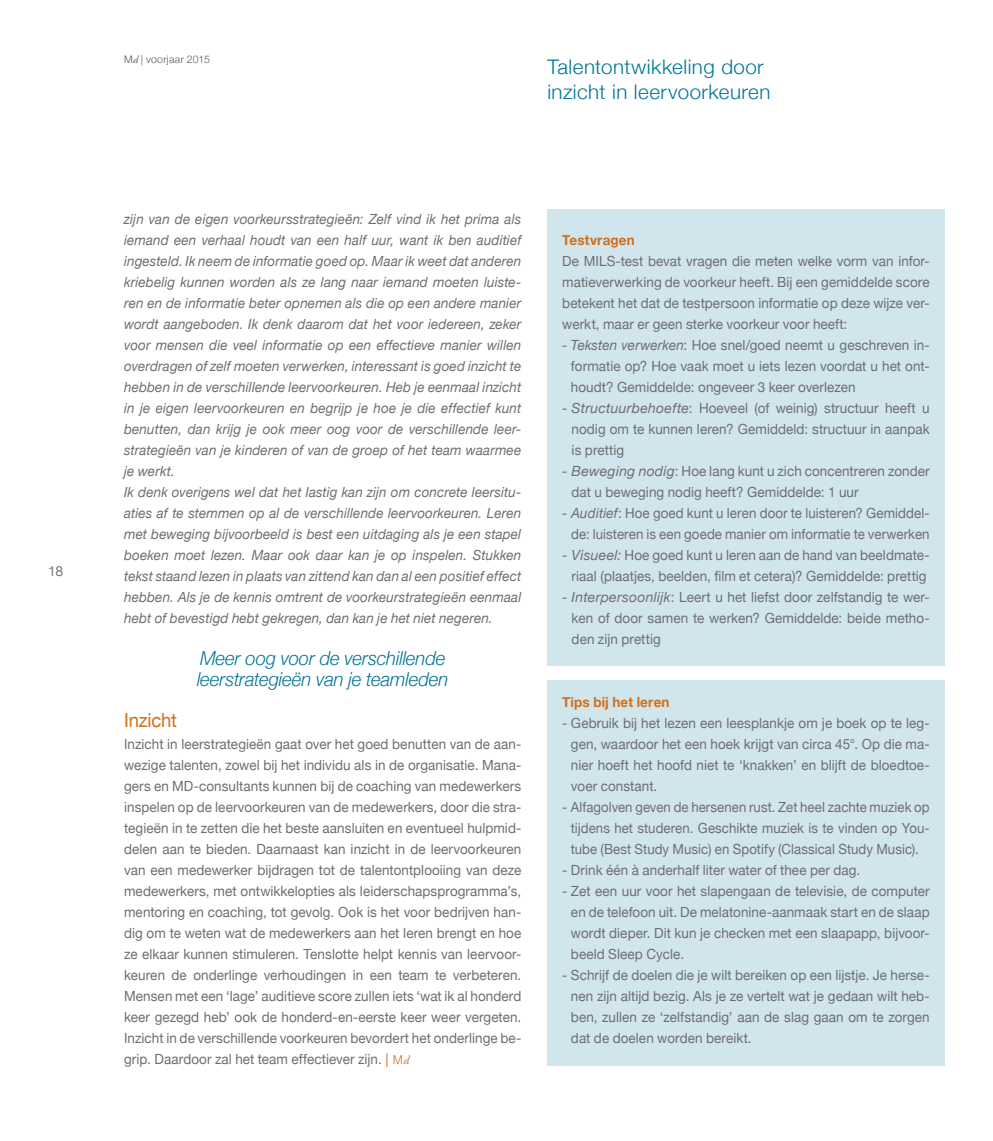
<style>
.page{position:relative;width:993px;height:1141px;background:#fff}
.page>*{position:absolute;margin:0;border:0;box-sizing:border-box;transform-origin:0 0}
.t1{font:300 20.12px/24.5px "Helvetica Neue";letter-spacing:.02em;color:#007597}
.t2{font:italic 300 19.25px/21px "Helvetica Neue";letter-spacing:-.005em;color:#007597;scale:.96 1}
.t3{font:19.25px "Helvetica Neue";letter-spacing:-.01em;color:#d06f1a;scale:.96 1}
.t4{font:14px/21px "Helvetica Neue";letter-spacing:.005em;color:#6d6e71;text-align:justify;scale:.96 1}
.t5{font:italic 14px/21px "Helvetica Neue";letter-spacing:.01em;color:#6d6e71;scale:.96 1}
.t6{font:14px/21px "Helvetica Neue";letter-spacing:.005em;color:#6d6e71;text-align:justify;scale:.94 1}
.t7{font:14px/21px "Helvetica Neue";letter-spacing:.005em;color:#6d6e71;text-align:right;scale:.95 1}
.t8{font:700 14px "Helvetica Neue";letter-spacing:.015em;color:#d06f1a;scale:.96 1}
.t9{font:14px "Helvetica Neue";color:#77787b}
.t10{font:300 10.5px "Helvetica Neue";letter-spacing:.025em;color:#58595b}
.s1{font-family:"Adobe Garamond Pro";font-weight:400;font-style:italic}
.s2{color:#d06f1a}
.s3{font-family:"Helvetica";font-weight:300;font-size:12.25px;color:#d06f1a}
.s4{font-family:"Adobe Garamond Pro";font-style:italic;font-size:12.25px;color:#d06f1a}
.s5{font-style:italic}
</style>
<div class="page">
<div style="left:547px;top:210px;width:397px;height:456px;background:#d1e5ed"></div>
<div style="left:547px;top:680px;width:397px;height:385px;background:#d1e5ed"></div>
<hr style="left:992px;top:211px;width:1px;height:930px;background:#fff9ea">
<p class="t9" style="left:48px;top:563px;width:17px">18</p>
<p class="t10" style="left:124px;top:53px;width:87px">M<span class="s1">d</span> | voorjaar 2015</p>
<h1 class="t1" style="left:547px;top:54px;width:224px">Talentontwikkeling door inzicht in leervoorkeuren</h1>
<p class="t5" style="left:124px;top:209px;width:415px">zijn van de eigen voorkeursstrategieën: Zelf vind ik het prima als iemand een verhaal houdt van een half uur, want ik ben auditief ingesteld. Ik neem de informatie goed op. Maar ik weet dat anderen kriebelig kunnen worden als ze lang naar iemand moeten luiste&shy;ren en de informatie beter opnemen als die op een andere manier wordt aangeboden. Ik denk daarom dat het voor iedereen, zeker voor mensen die veel informatie op een effectieve manier willen overdragen of zelf moeten verwerken, interessant is goed inzicht te hebben in de verschillende leervoorkeuren. Heb je eenmaal inzicht in je eigen leervoorkeuren en begrijp je hoe je die effectief kunt benutten, dan krijg je ook meer oog voor de verschillende leer&shy;strategieën van je kinderen of van de groep of het team waarmee je werkt.<br>Ik denk overigens wel dat het lastig kan zijn om concrete leersitu&shy;aties af te stemmen op al de verschillende leervoorkeuren. Leren met beweging bijvoorbeeld is best een uitdaging als je een stapel boeken moet lezen. Maar ook daar kan je op inspelen. Stukken tekst staand lezen in plaats van zittend kan dan al een positief effect hebben. Als je de kennis omtrent de voorkeurstrategieën eenmaal hebt of bevestigd hebt gekregen, dan kan je het niet negeren.</p>
<h2 class="t2" style="left:197px;top:648px;width:263px">Meer oog voor de verschillende leerstrategieën van je teamleden</h2>
<h2 class="t3" style="left:124px;top:708px;width:57px">Inzicht</h2>
<p class="t4" style="left:124px;top:734px;width:415px">Inzicht in leerstrategieën gaat over het goed benutten van de aan&shy;wezige talenten, zowel bij het individu als in de organisatie. Mana&shy;gers en MD-consultants kunnen bij de coaching van medewerkers inspelen op de leervoorkeuren van de medewerkers, door die stra&shy;tegieën in te zetten die het beste aansluiten en eventueel hulpmid&shy;delen aan te bieden. Daarnaast kan inzicht in de leervoorkeuren van een medewerker bijdragen tot de talentontplooiing van deze medewerkers, met ontwikkelopties als leiderschapsprogramma’s, mentoring en coaching, tot gevolg. Ook is het voor bedrijven han&shy;dig om te weten wat de medewerkers aan het leren brengt en hoe ze elkaar kunnen stimuleren. Tenslotte helpt kennis van leervoor&shy;keuren de onderlinge verhoudingen in een team te verbeteren.<br>Mensen met een ‘lage’ auditieve score zullen iets ‘wat ik al honderd keer gezegd heb’ ook de honderd-en-eerste keer weer vergeten.<br>Inzicht in de verschillende voorkeuren bevordert het onderlinge be&shy;grip. Daardoor zal het team effectiever zijn. <span class="s2">|</span> <span class="s3">M</span><span class="s4">d</span></p>
<p class="t8" style="left:562px;top:232px;width:77px">Testvragen</p>
<p class="t4" style="left:562px;top:250px;width:384px">De MILS-test bevat vragen die meten welke vorm van infor&shy;matieverwerking de voorkeur heeft. Bij een gemiddelde score betekent het dat de testpersoon informatie op deze wijze ver&shy;werkt, maar er geen sterke voorkeur voor heeft:</p>
<p class="t4" style="left:570px;top:334px;width:375px;text-indent:-9px"><span class="s5">- Teksten verwerken</span>: Hoe snel/goed neemt u geschreven in&shy;formatie op? Hoe vaak moet u iets lezen voordat u het ont&shy;houdt? Gemiddelde: ongeveer 3 keer overlezen</p>
<p class="t4" style="left:571px;top:397px;width:374px;text-indent:-9px"><span class="s5">- Structuurbehoefte</span>: Hoeveel (of weinig) structuur heeft u nodig om te kunnen leren? Gemiddeld: structuur in aanpak is prettig</p>
<p class="t4" style="left:571px;top:460px;width:374px;text-indent:-9px"><span class="s5">- Beweging nodig</span>: Hoe lang kunt u zich concentreren zonder dat u beweging nodig heeft? Gemiddelde: 1 uur</p>
<p class="t7" style="left:562px;top:502px;width:388px"><span class="s5">- Auditief</span>: Hoe goed kunt u leren door te luisteren? Gemiddel&shy;de: luisteren is een goede manier om informatie te verwerken</p>
<p class="t4" style="left:562px;top:544px;width:384px;text-align:center"><span class="s5">- Visueel:</span> Hoe goed kunt u leren aan de hand van beeldmate&shy;riaal (plaatjes, beelden, film et cetera)? Gemiddelde: prettig</p>
<p class="t4" style="left:571px;top:586px;width:374px;text-indent:-9px"><span class="s5">- Interpersoonlijk</span>: Leert u het liefst door zelfstandig te wer&shy;ken of door samen te werken? Gemiddelde: beide metho&shy;den zijn prettig</p>
<p class="t8" style="left:562px;top:694px;width:113px">Tips bij het leren</p>
<p class="t4" style="left:570px;top:712px;width:375px;text-indent:-9px">- Gebruik bij het lezen een leesplankje om je boek op te leg&shy;gen, waardoor het een hoek krijgt van circa 45°. Op die ma&shy;nier hoeft het hoofd niet te ‘knakken’ en blijft de bloedtoe&shy;voer constant.</p>
<p class="t6" style="left:570px;top:796px;width:383px;text-indent:-9px">- Alfagolven geven de hersenen rust. Zet heel zachte muziek op tijdens het studeren. Geschikte muziek is te vinden op You&shy;tube (Best Study Music) en Spotify (Classical Study Music).</p>
<p class="t4" style="left:562px;top:859px;width:312px">- Drink één à anderhalf liter water of thee per dag.</p>
<p class="t4" style="left:570px;top:880px;width:375px;text-indent:-9px">- Zet een uur voor het slapengaan de televisie, de computer en de telefoon uit. De melatonine-aanmaak start en de slaap wordt dieper. Dit kun je checken met een slaapapp, bijvoor&shy;beeld Sleep Cycle.</p>
<p class="t4" style="left:570px;top:964px;width:375px;text-indent:-9px">- Schrijf de doelen die je wilt bereiken op een lijstje. Je herse&shy;nen zijn altijd bezig. Als je ze vertelt wat je gedaan wilt heb&shy;ben, zullen ze ‘zelfstandig’ aan de slag gaan om te zorgen dat de doelen worden bereikt.</p>
</div>
